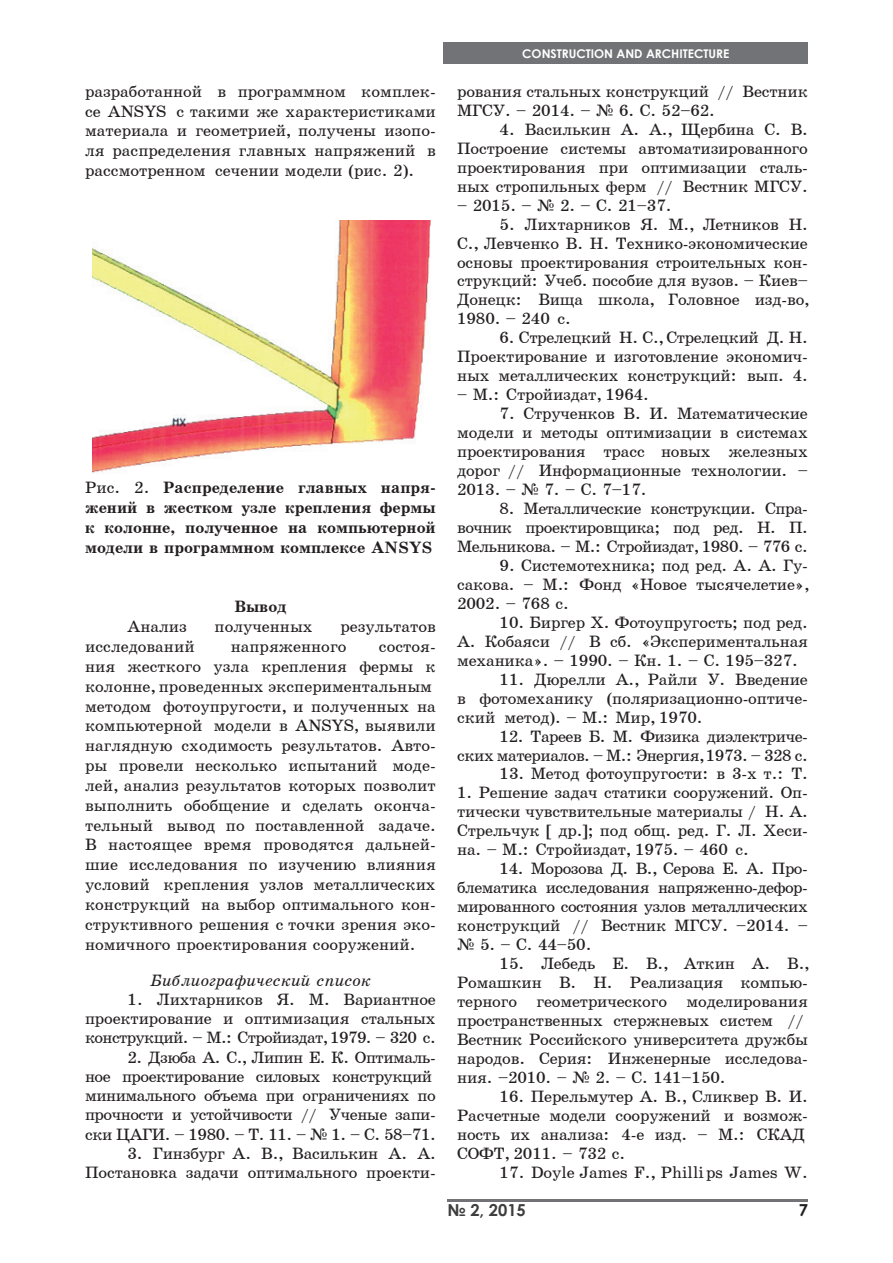
<style>
.page{position:relative;width:893px;height:1263px;background:#fff}
.page>*{position:absolute;margin:0;border:0;box-sizing:border-box;transform-origin:0 0}
.t1{font:16.5px/18.9px "School";letter-spacing:-.01em;color:#231f20;text-align:justify}
.t2{font:16.5px/19.2px "School";letter-spacing:-.03em;color:#231f20}
.t3{font:700 16.5px/19.8px "School";color:#231f20;text-align:justify}
.t4{font:italic 16.5px "School";color:#231f20}
.t5{font:700 16.5px "Century Gothic";color:#3e3e3f}
.t6{font:700 16.5px "Century Gothic";color:#231f20}
.t7{font:700 12px "Century Gothic";color:#fff}
.s1{font-weight:400}
</style>
<div class="page">
<img style="left:92px;top:220px;width:339px;height:253px">
<hr style="left:448px;top:1199px;width:360px;height:3px;background:#727376">
<div style="left:444px;top:43px;width:364px;height:21px;background:#727376"></div>
<p class="t1" style="left:85px;top:82px;width:352px;line-height:19.8px">разработанной в программном комплек&shy;се ANSYS с такими же характеристиками материала и геометрией, получены изопо&shy;ля распределения главных напряжений в рассмотренном сечении модели (рис. 2).</p>
<p class="t3" style="left:85px;top:478px;width:352px"><span class="s1">Рис. 2.</span> Распределение главных напря&shy;жений в жестком узле крепления фермы к колонне, полученное на компьютерной модели в программном комплексе ANSYS</p>
<p class="t3" style="left:234px;top:597px;width:53px">Вывод</p>
<p class="t1" style="left:128px;top:617px;width:61px">Анализ</p>
<p class="t1" style="left:215px;top:617px;width:100px">полученных</p>
<p class="t1" style="left:340px;top:617px;width:97px">результатов</p>
<p class="t1" style="left:85px;top:637px;width:111px">исследований</p>
<p class="t1" style="left:231px;top:637px;width:117px">напряженного</p>
<p class="t1" style="left:85px;top:637px;width:352px;line-height:19.8px;text-align:left;text-indent:294px">состоя&shy;ния жесткого узла крепления фермы к колонне, проведенных экспериментальным методом фотоупругости, и полученных на компьютерной модели в ANSYS, выявили наглядную сходимость результатов. Авто&shy;ры провели несколько испытаний моде&shy;лей, анализ результатов которых позволит выполнить обобщение и сделать оконча&shy;тельный вывод по поставленной задаче.<br>В настоящее время проводятся дальней&shy;шие исследования по изучению влияния условий крепления узлов металлических конструкций на выбор оптимального кон&shy;структивного решения с точки зрения эко&shy;номичного проектирования сооружений.</p>
<p class="t4" style="left:150px;top:971px;width:222px">Библиографический список</p>
<p class="t1" style="left:85px;top:990px;width:352px;text-indent:43px">1. Лихтарников Я. М. Вариантное проектирование и оптимизация стальных конструкций. – М.: Стройиздат, 1979. – 320 с.</p>
<p class="t2" style="left:85px;top:1048px;width:352px;text-indent:43px">2. Дзюба А. С., Липин Е. К. Оптималь&shy;ное проектирование силовых конструкций минимального объема при ограничениях по прочности и устойчивости // Ученые запи&shy;ски ЦАГИ. – 1980. – Т. 11. – ¹ 1. – С. 58–71.</p>
<p class="t1" style="left:85px;top:1144px;width:352px;text-align:right">3. Гинзбург А. В., Василькин А. А.<br>Постановка задачи оптимального проекти-</p>
<p class="t7" style="left:522px;top:44px;width:209px">CONSTRUCTION AND ARCHITECTURE</p>
<p class="t1" style="left:457px;top:82px;width:352px">рования стальных конструкций // Вестник<br>МГСУ. – 2014. – ¹ 6. С. 52–62.</p>
<p class="t1" style="left:457px;top:120px;width:352px;text-indent:43px">4. Василькин А. А., Щербина С. В.<br>Построение системы автоматизированного проектирования при оптимизации сталь&shy;ных стропильных ферм // Вестник МГСУ.</p>
<p class="t1" style="left:457px;top:196px;width:216px">– 2015. – ¹ 2. – С. 21–37.</p>
<p class="t1" style="left:457px;top:215px;width:354px;text-align:left;text-indent:43px">5. Лихтарников Я. М., Летников Н.<br>С., Левченко В. Н. Технико-экономические основы проектирования строительных кон&shy;струкций: Учеб. пособие для вузов. – Киев– Донецк: Вища школа, Головное изд-во, 1980. – 240 с.</p>
<p class="t1" style="left:457px;top:329px;width:352px;text-indent:43px">6. Стрелецкий Н. С., Стрелецкий Д. Н.<br>Проектирование и изготовление экономич&shy;ных металлических конструкций: вып. 4.</p>
<p class="t1" style="left:457px;top:385px;width:193px">– М.: Стройиздат, 1964.</p>
<p class="t1" style="left:457px;top:404px;width:352px;text-indent:43px">7. Струченков В. И. Математические модели и методы оптимизации в системах проектирования трасс новых железных дорог // Информационные технологии. – 2013. – ¹ 7. – С. 7–17.</p>
<p class="t1" style="left:457px;top:499px;width:352px;text-indent:43px">8. Металлические конструкции. Спра&shy;вочник проектировщика; под ред. Н. П.<br>Мельникова. – М.: Стройиздат, 1980. – 776 с.</p>
<p class="t1" style="left:457px;top:556px;width:354px;text-align:left;text-indent:43px">9. Системотехника; под ред. А. А. Гу&shy;сакова. – М.: Фонд «Новое тысячелетие»,<br>2002. – 768 с.</p>
<p class="t1" style="left:457px;top:613px;width:352px;text-indent:43px">10. Биргер Х. Фотоупругость; под ред.<br>А. Кобаяси // В сб. «Экспериментальная механика». – 1990. – Кн. 1. – С. 195–327.</p>
<p class="t1" style="left:457px;top:670px;width:352px;text-indent:43px">11. Дюрелли А., Райли У. Введение в фотомеханику (поляризационно-оптиче&shy;ский метод). – М.: Мир, 1970.</p>
<p class="t2" style="left:457px;top:727px;width:352px;text-align:right">12. Тареев Б. М. Физика диэлектриче-<br>ских материалов. – М.: Энергия,1973. – 328 с.</p>
<p class="t1" style="left:500px;top:765px;width:310px">13. Метод фотоупругости: в 3-х т.: Т.</p>
<p class="t1" style="left:457px;top:784px;width:352px">1. Решение задач статики сооружений. Оп&shy;тически чувствительные материалы / Н. А.<br>Стрельчук [ др.]; под общ. ред. Г. Л. Хеси&shy;на. – М.: Стройиздат, 1975. – 460 с.</p>
<p class="t1" style="left:457px;top:859px;width:352px;text-indent:43px">14. Морозова Д. В., Серова Е. А. Про&shy;блематика исследования напряженно-дефор&shy;мированного состояния узлов металлических конструкций // Вестник МГСУ. –2014. – ¹ 5. – С. 44–50.</p>
<p class="t1" style="left:457px;top:954px;width:354px;text-align:left;text-indent:43px">15. Лебедь Е. В., Аткин А. В., Ромашкин В. Н. Реализация компью&shy;терного геометрического моделирования пространственных стержневых систем // Вестник Российского университета дружбы народов. Серия: Инженерные исследова&shy;ния. –2010. – ¹ 2. – С. 141–150.</p>
<p class="t1" style="left:457px;top:1087px;width:352px;text-align:left;text-indent:43px">16. Перельмутер А. В., Сликвер В. И.<br>Расчетные модели сооружений и возмож&shy;ность их анализа: 4-е изд. – М.: СКАД<br>СОФТ, 2011. – 732 с.</p>
<p class="t1" style="left:500px;top:1163px;width:310px">17. Doyle James F., Philli ps James W.</p>
<p class="t5" style="left:447px;top:1197px;width:80px">№ 2, 2015</p>
<p class="t6" style="left:799px;top:1197px;width:11px">7</p>
</div>
